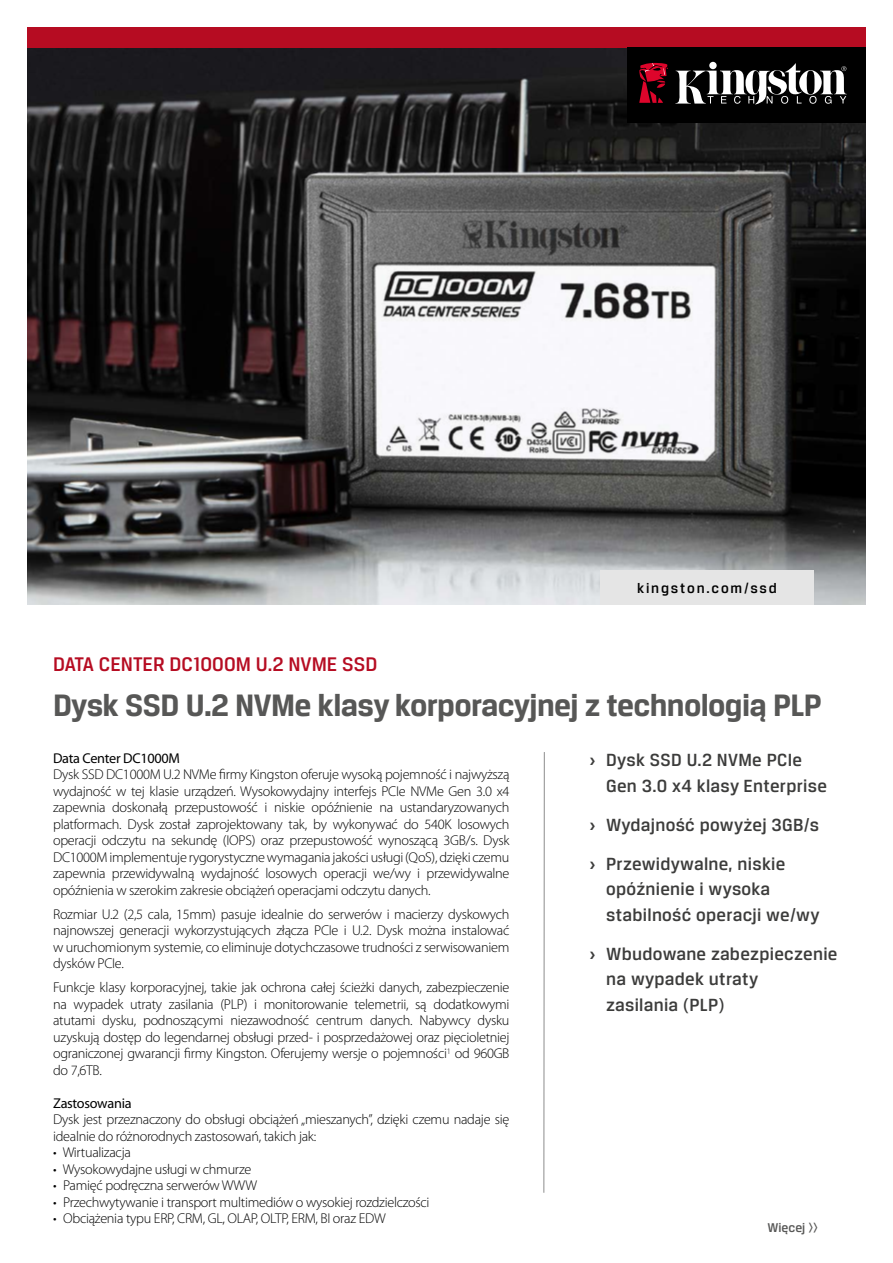
<style>
.page{position:relative;width:893px;height:1263px;background:#fff}
.page>*{position:absolute;margin:0;border:0;box-sizing:border-box;transform-origin:0 0}
.t1{font:700 33px "Breuer Text";letter-spacing:-.02em;color:#575756}
.t2{font:500 21px "Breuer Text";color:#b60c22}
.t3{font:500 18.75px/25.5px "Breuer Text";letter-spacing:.015em;color:#3c3c3b}
.t4{font:500 15px "Breuer Text";letter-spacing:.12em;color:#000}
.t5{font:300 14.25px/16.5px "Myriad Pro";letter-spacing:-.02em;color:#000;text-align:justify}
.t6{font:14.25px "Myriad Pro";letter-spacing:-.02em;color:#000}
.t7{font:500 13.5px "Breuer Text";color:#575756}
.s1{font-weight:700}
</style>
<div class="page">
<img style="left:27px;top:47px;width:839px;height:558px">
<div style="left:600px;top:570px;width:214px;height:35px;background:#e5e5e5"></div>
<div style="left:27px;top:27px;width:839px;height:20px;background:#b60c22"></div>
<div style="left:628px;top:47px;width:238px;height:76px;background:#000"></div>
<svg style="left:675px;top:63px;width:172px;height:42px"></svg>
<svg style="left:639px;top:62px;width:29px;height:41px"></svg>
<svg style="left:543px;top:752px;width:2px;height:441px"></svg>
<p class="t4" style="left:637px;top:580px;width:141px">kingston.com/ssd</p>
<h2 class="t2" style="left:53px;top:652px;width:326px">DATA CENTER DC1000M U.2 NVME SSD</h2>
<h1 class="t1" style="left:53px;top:686px;width:770px">Dysk SSD U.2 NVMe klasy korporacyjnej z technologią PLP</h1>
<p class="t6" style="left:53px;top:749px;width:128px">Data Center DC1000M</p>
<p class="t5" style="left:53px;top:766px;width:458px">Dysk SSD DC1000M U.2 NVMe firmy Kingston oferuje wysoką pojemność i najwyższą wydajność w tej klasie urządzeń. Wysokowydajny interfejs PCIe NVMe Gen 3.0 x4 zapewnia doskonałą przepustowość i niskie opóźnienie na ustandaryzowanych platformach. Dysk został zaprojektowany tak, by wykonywać do 540K losowych operacji odczytu na sekundę (IOPS) oraz przepustowość wynoszącą 3GB/s. Dysk DC1000M implementuje rygorystyczne wymagania jakości usługi (QoS), dzięki czemu zapewnia przewidywalną wydajność losowych operacji we/wy i przewidywalne opóźnienia w szerokim zakresie obciążeń operacjami odczytu danych.</p>
<p class="t5" style="left:53px;top:906px;width:458px">Rozmiar U.2 (2,5 cala, 15mm) pasuje idealnie do serwerów i macierzy dyskowych najnowszej generacji wykorzystujących złącza PCIe i U.2. Dysk można instalować w uruchomionym systemie, co eliminuje dotychczasowe trudności z serwisowaniem dysków PCIe.</p>
<p class="t5" style="left:53px;top:979px;width:458px">Funkcje klasy korporacyjnej, takie jak ochrona całej ścieżki danych, zabezpieczenie na wypadek utraty zasilania (PLP) i monitorowanie telemetrii, są dodatkowymi atutami dysku, podnoszącymi niezawodność centrum danych. Nabywcy dysku uzyskują dostęp do legendarnej obsługi przed- i posprzedażowej oraz pięcioletniej ograniczonej gwarancji firmy Kingston. Oferujemy wersje o pojemności<sup>1</sup> od 960GB do 7,6TB.</p>
<p class="t6" style="left:53px;top:1094px;width:80px">Zastosowania</p>
<p class="t5" style="left:53px;top:1111px;width:458px">Dysk jest przeznaczony do obsługi obciążeń „mieszanych”, dzięki czemu nadaje się idealnie do różnorodnych zastosowań, takich jak:</p>
<p class="t5" style="left:53px;top:1144px;width:79px">• Wirtualizacja</p>
<p class="t5" style="left:53px;top:1161px;width:200px">• Wysokowydajne usługi w chmurze</p>
<p class="t5" style="left:53px;top:1177px;width:205px">• Pamięć podręczna serwerów WWW</p>
<p class="t5" style="left:53px;top:1194px;width:378px">• Przechwytywanie i transport multimediów o wysokiej rozdzielczości</p>
<p class="t5" style="left:53px;top:1210px;width:334px">• Obciążenia typu ERP, CRM, GL, OLAP, OLTP, ERM, BI oraz EDW</p>
<h3 class="t3" style="left:606px;top:747px;width:222px;text-indent:-17px"><span class="s1">›</span> Dysk SSD U.2 NVMe PCIe<br>Gen 3.0 x4 klasy Enterprise</h3>
<h3 class="t3" style="left:589px;top:805px;width:231px;line-height:39px"><span class="s1">›</span> Wydajność powyżej 3GB/s <span class="s1">›</span> Przewidywalne, niskie</h3>
<h3 class="t3" style="left:606px;top:876px;width:215px">opóźnienie i wysoka stabilność operacji we/wy</h3>
<h3 class="t3" style="left:606px;top:940px;width:233px;text-indent:-17px"><span class="s1">›</span> Wbudowane zabezpieczenie na wypadek utraty<br>zasilania (PLP)</h3>
<p class="t7" style="left:767px;top:1220px;width:52px">Więcej &gt;&gt;</p>
</div>
